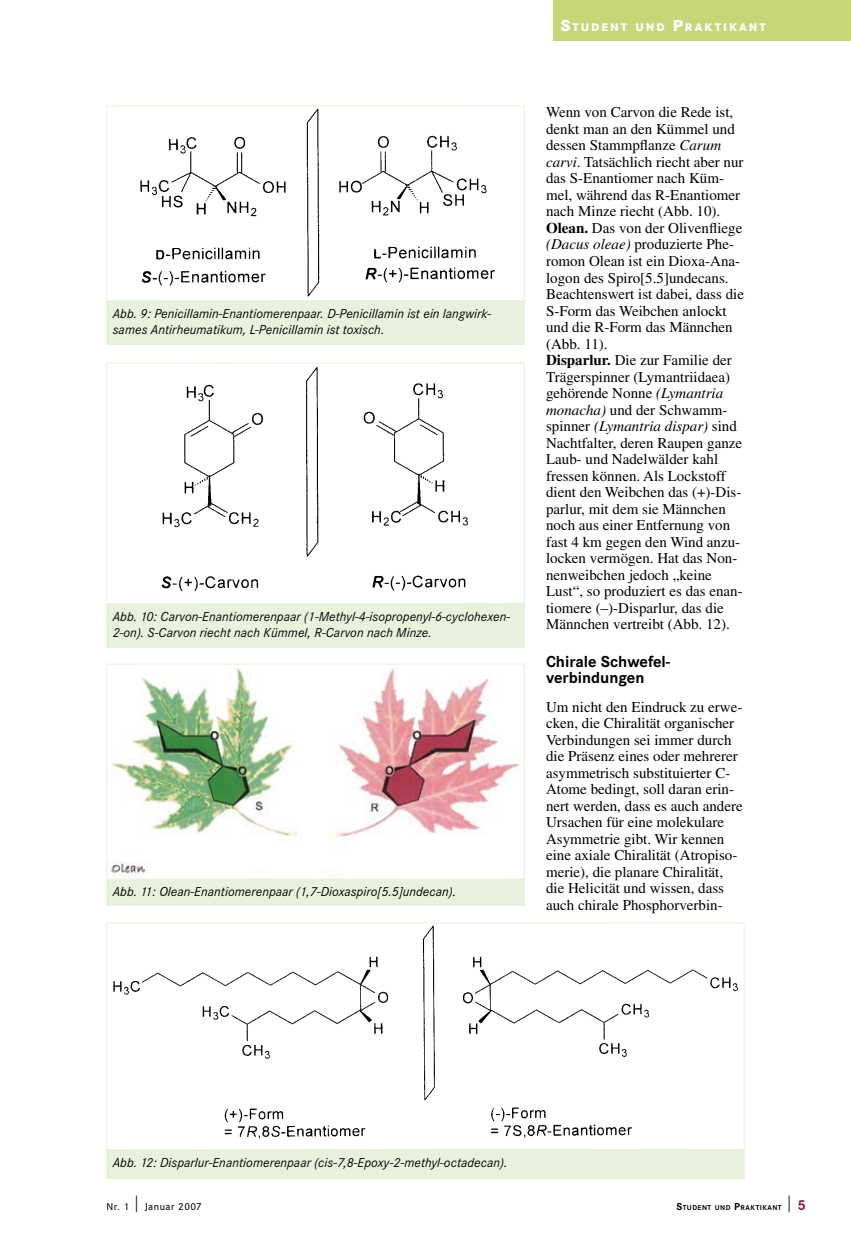
<style>
.page{position:relative;width:851px;height:1255px;background:#fff}
.page>*{position:absolute;margin:0;border:0;box-sizing:border-box;transform-origin:0 0}
.t1{font:700 16.5px/16.5px "Corporate S";color:#000}
.t2{font:300 16.5px "Corporate S";color:#000}
.t3{font:15px/16.5px "Times";color:#000}
.t4{font:italic 13.5px/16.5px "Corporate S";letter-spacing:.005em;color:#000}
.t5{font:800 11.55px "Corporate S";letter-spacing:.17em;color:#fff}
.t6{font:500 10.5px "Corporate S";letter-spacing:.045em;color:#000}
.t7{font:700 7.35px "Corporate S";letter-spacing:.065em;color:#000}
.s1{font-size:16.5px}
.s2{font-style:italic}
.s3{font-weight:700}
.s4{font-weight:300;font-size:16.5px}
.s5{font-size:10.5px}
</style>
<div class="page">
<div style="left:553px;top:0;width:297px;height:40px;background:#c5d776"></div>
<img style="left:140px;top:108px;width:355px;height:189px">
<div style="left:106px;top:105px;width:418px;height:196px;border:1px solid #e8f1dc"></div>
<div style="left:106px;top:301px;width:418px;height:44px;background:#e8f1dc"></div>
<img style="left:161px;top:366px;width:307px;height:226px">
<div style="left:106px;top:362px;width:418px;height:242px;border:1px solid #e8f1dc"></div>
<div style="left:106px;top:604px;width:418px;height:43px;background:#e8f1dc"></div>
<img style="left:108px;top:667px;width:412px;height:210px">
<div style="left:106px;top:663px;width:418px;height:216px;border:1px solid #e8f1dc"></div>
<div style="left:106px;top:879px;width:418px;height:27px;background:#e8f1dc"></div>
<img style="left:113px;top:925px;width:626px;height:214px">
<div style="left:106px;top:922px;width:638px;height:227px;border:1px solid #e8f1dc"></div>
<div style="left:106px;top:1150px;width:638px;height:28px;background:#e8f1dc"></div>
<p class="t4" style="left:113px;top:305px;width:380px">Abb. 9: Penicillamin-Enantiomerenpaar. D-Penicillamin ist ein langwirk&shy;sames Antirheumatikum, L-Penicillamin ist toxisch.</p>
<p class="t4" style="left:113px;top:608px;width:399px">Abb. 10: Carvon-Enantiomerenpaar (1-Methyl-4-isopropenyl-6-cyclohexen-<br>2-on). S-Carvon riecht nach Kümmel, R-Carvon nach Minze.</p>
<p class="t4" style="left:113px;top:883px;width:345px">Abb. 11: Olean-Enantiomerenpaar (1,7-Dioxaspiro[5.5]undecan).</p>
<p class="t5" style="left:560px;top:20px;width:207px"><span class="s1">S</span>TUDENT UND <span class="s1">P</span>RAKTIKANT</p>
<p class="t3" style="left:546px;top:104px;width:199px">Wenn von Carvon die Rede ist, denkt man an den Kümmel und dessen Stammpflanze <span class="s2">Carum carvi</span>. Tatsächlich riecht aber nur das S-Enantiomer nach Küm&shy;mel, während das R-Enantiomer nach Minze riecht (Abb. 10).<br><span class="s3">Olean.</span> Das von der Olivenfliege <span class="s2">(Dacus oleae)</span> produzierte Phe&shy;romon Olean ist ein Dioxa-Ana&shy;logon des Spiro[5.5]undecans.<br>Beachtenswert ist dabei, dass die<br>S-Form das Weibchen anlockt und die R-Form das Männchen (Abb. 11).<br><span class="s3">Disparlur.</span> Die zur Familie der<br>Trägerspinner (Lymantriidaea) gehörende Nonne <span class="s2">(Lymantria monacha)</span> und der Schwamm&shy;spinner <span class="s2">(Lymantria dispar)</span> sind<br>Nachtfalter, deren Raupen ganze<br>Laub- und Nadelwälder kahl fressen können. Als Lockstoff dient den Weibchen das (+)-Dis&shy;parlur, mit dem sie Männchen noch aus einer Entfernung von fast 4 km gegen den Wind anzu&shy;locken vermögen. Hat das Non&shy;nenweibchen jedoch „keine<br>Lust“, so produziert es das enan&shy;tiomere (–)-Disparlur, das die<br>Männchen vertreibt (Abb. 12).</p>
<p class="t1" style="left:546px;top:653px;width:126px">Chirale Schwefel&shy;verbindungen</p>
<p class="t3" style="left:546px;top:698px;width:198px">Um nicht den Eindruck zu erwe&shy;cken, die Chiralität organischer<br>Verbindungen sei immer durch die Präsenz eines oder mehrerer asymmetrisch substituierter C-<br>Atome bedingt, soll daran erin&shy;nert werden, dass es auch andere<br>Ursachen für eine molekulare<br>Asymmetrie gibt. Wir kennen eine axiale Chiralität (Atropiso&shy;merie), die planare Chiralität, die Helicität und wissen, dass auch chirale Phosphorverbin-</p>
<p class="t4" style="left:113px;top:1153px;width:396px">Abb. 12: Disparlur-Enantiomerenpaar (cis-7,8-Epoxy-2-methyl-octadecan).</p>
<p class="t6" style="left:106px;top:1200px;width:97px">Nr. 1 <span class="s4">|</span> Januar 2007</p>
<p class="t7" style="left:676px;top:1203px;width:107px"><span class="s5">S</span>TUDENT UND <span class="s5">P</span>RAKTIKANT</p>
<p class="t2" style="left:785px;top:1193px;width:10px">|</p>
</div>
